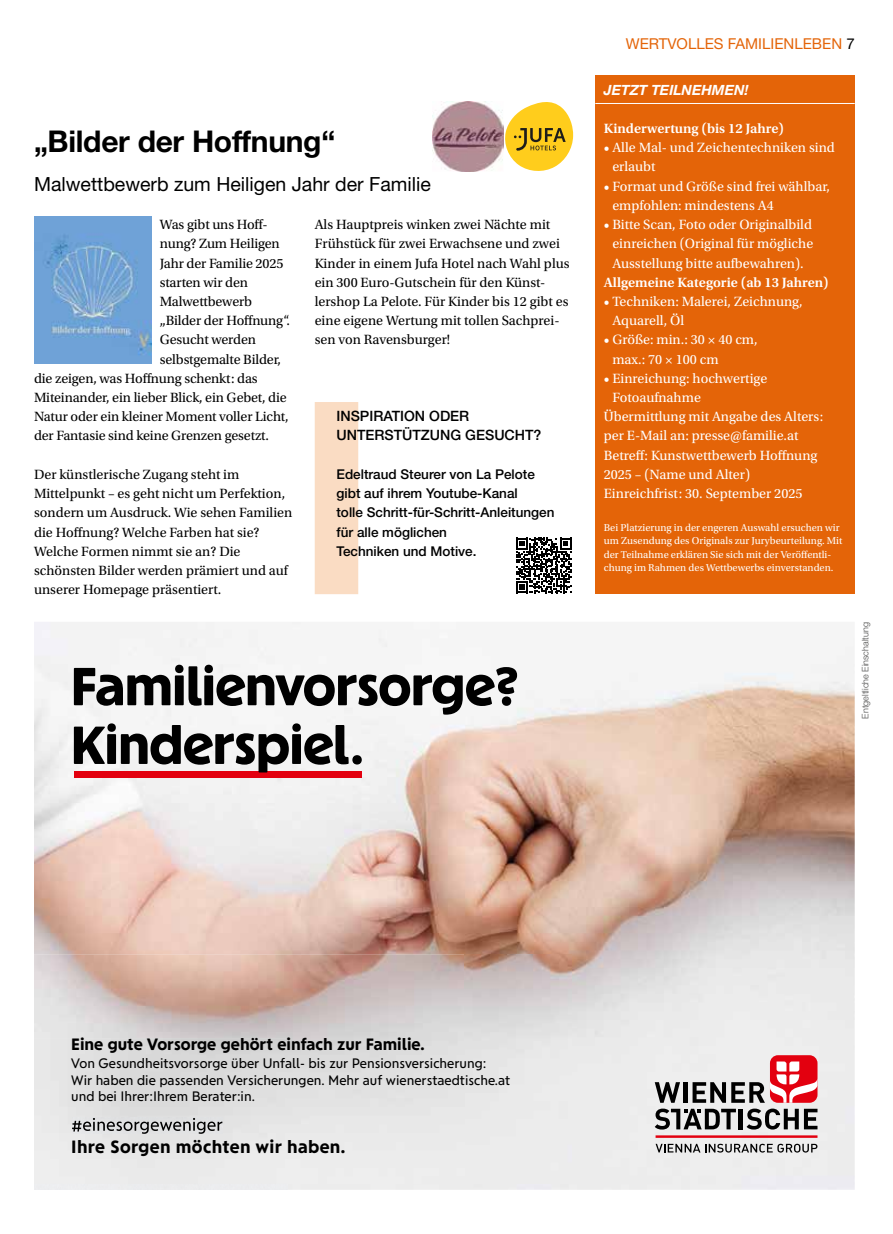
<style>
.page{position:relative;width:893px;height:1234px;background:#fff}
.page>*{position:absolute;margin:0;border:0;box-sizing:border-box;transform-origin:0 0}
.t1{font:53.25px/58.7px "Sorglos Sans Headline";color:#000}
.t2{font:700 30px "Helvetica Neue LT Std";letter-spacing:-.01em;color:#000}
.t3{font:19.5px "Helvetica Neue LT Std";color:#000}
.t4{font:700 17.7px "Sorglos Sans";letter-spacing:.02em;color:#000}
.t5{font:700 16.35px "Sorglos Sans";color:#000}
.t6{font:15px "Helvetica Neue LT Std";color:#e46408}
.t7{font:500 14.25px/19.2px "Helvetica Neue LT Std";color:#000}
.t8{font:14.1px/19.2px "Utopia Std";letter-spacing:-.005em;color:#000}
.t9{font:14.1px/19.2px "Utopia Std";color:#fff}
.t10{font:600 14.1px "Utopia Std";color:#fff}
.t11{font:italic 700 14.1px "Helvetica Neue LT Std";color:#fff}
.t12{font:13.65px/16.4px "Sorglos Sans";color:#000}
.t13{font:500 13.5px/19.2px "Helvetica Neue LT Std";color:#000}
.t14{font:10.5px/13.5px "Utopia Std";color:#fff}
.t15{font:300 9px "Helvetica Neue LT Std";color:#494948}
.s1{color:#000}
</style>
<div class="page">
<img style="left:34px;top:622px;width:821px;height:567px">
<img style="left:34px;top:1046px;width:253px;height:143px">
<img style="left:34px;top:954px;width:430px;height:92px">
<img style="left:464px;top:954px;width:108px;height:229px">
<img style="left:287px;top:1045px;width:177px;height:138px">
<img style="left:72px;top:1117px;width:150px;height:16px">
<div style="left:74px;top:770px;width:288px;height:7px;background:#e3000f"></div>
<svg style="left:655px;top:1108px;width:81px;height:21px;background:#818181"></svg>
<hr style="left:739px;top:1108px;width:4px;height:21px;background:#000">
<svg style="left:746px;top:1108px;width:71px;height:21px"></svg>
<hr style="left:683px;top:1081px;width:4px;height:21px;background:#000">
<svg style="left:655px;top:1081px;width:25px;height:21px"></svg>
<hr style="left:656px;top:1135px;width:161px;height:2px;background:#e3000f">
<svg style="left:656px;top:1143px;width:161px;height:9px"></svg>
<svg style="left:770px;top:1054px;width:47px;height:48px"></svg>
<svg style="left:693px;top:1061px;width:124px;height:41px;background:#ca9598"></svg>
<div style="left:315px;top:402px;width:43px;height:192px;background:#fadcc3"></div>
<div style="left:595px;top:75px;width:260px;height:519px;background:#e46408"></div>
<hr style="left:595px;top:103px;width:260px;height:1px;background:#fff">
<img style="left:433px;top:101px;width:70px;height:70px">
<svg style="left:505px;top:102px;width:68px;height:69px"></svg>
<img style="left:34px;top:217px;width:117px;height:146px">
<svg style="left:516px;top:537px;width:56px;height:56px"></svg>
<h2 class="t2" style="left:34px;top:123px;width:303px">„Bilder der Hoffnung“</h2>
<h3 class="t3" style="left:34px;top:172px;width:398px">Malwettbewerb zum Heiligen Jahr der Familie</h3>
<p class="t8" style="left:160px;top:215px;width:110px">Was gibt uns Hoff-</p>
<p class="t8" style="left:160px;top:234px;width:122px">nung? Zum Heiligen</p>
<p class="t8" style="left:160px;top:253px;width:125px">Jahr der Familie 2025</p>
<p class="t8" style="left:160px;top:273px;width:90px">starten wir den</p>
<p class="t8" style="left:160px;top:292px;width:94px">Malwettbewerb</p>
<p class="t8" style="left:160px;top:311px;width:132px">„Bilder der Hoffnung“.</p>
<p class="t8" style="left:160px;top:330px;width:98px">Gesucht werden</p>
<p class="t8" style="left:160px;top:349px;width:123px">selbstgemalte Bilder,</p>
<p class="t8" style="left:34px;top:369px;width:225px">die zeigen, was Hoffnung schenkt: das</p>
<p class="t8" style="left:34px;top:388px;width:254px">Miteinander, ein lieber Blick, ein Gebet, die</p>
<p class="t8" style="left:34px;top:407px;width:256px">Natur oder ein kleiner Moment voller Licht,</p>
<p class="t8" style="left:34px;top:426px;width:236px">der Fantasie sind keine Grenzen gesetzt.</p>
<p class="t8" style="left:34px;top:465px;width:260px">Der künstlerische Zugang steht im Mittelpunkt – es geht nicht um Perfektion, sondern um Ausdruck. Wie sehen Familien die Hoffnung? Welche Farben hat sie?<br>Welche Formen nimmt sie an? Die schönsten Bilder werden prämiert und auf unserer Homepage präsentiert.</p>
<p class="t8" style="left:315px;top:215px;width:256px">Als Hauptpreis winken zwei Nächte mit Frühstück für zwei Erwachsene und zwei Kinder in einem Jufa Hotel nach Wahl plus ein 300 Euro-Gutschein für den Künst&shy;lershop La Pelote. Für Kinder bis 12 gibt es eine eigene Wertung mit tollen Sachprei&shy;sen von Ravensburger!</p>
<p class="t7" style="left:336px;top:406px;width:207px">INSPIRATION ODER<br>UNTERSTÜTZUNG GESUCHT?</p>
<p class="t13" style="left:336px;top:464px;width:220px">Edeltraud Steurer von La Pelote gibt auf ihrem Youtube-Kanal<br>tolle Schritt-für-Schritt-Anleitungen für alle möglichen<br>Techniken und Motive.</p>
<h1 class="t1" style="left:71px;top:656px;width:449px">Familienvorsorge?<br>Kinderspiel.</h1>
<p class="t6" style="left:626px;top:35px;width:230px">WERTVOLLES FAMILIENLEBEN <span class="s1">7</span></p>
<p class="t11" style="left:604px;top:81px;width:146px">JETZT TEILNEHMEN!</p>
<p class="t10" style="left:604px;top:120px;width:182px">Kinderwertung (bis 12 Jahre)</p>
<p class="t9" style="left:612px;top:138px;width:224px;text-indent:-9px">• Alle Mal- und Zeichentechniken sind erlaubt</p>
<p class="t9" style="left:612px;top:177px;width:219px;text-indent:-9px">• Format und Größe sind frei wählbar, empfohlen: mindestens A4</p>
<p class="t9" style="left:612px;top:215px;width:202px;text-align:justify;text-indent:-9px">• Bitte Scan, Foto oder Originalbild einreichen (Original für mögliche Ausstellung bitte aufbewahren).</p>
<p class="t10" style="left:604px;top:274px;width:226px">Allgemeine Kategorie (ab 13 Jahren)</p>
<p class="t9" style="left:612px;top:292px;width:192px;text-indent:-9px">• Techniken: Malerei, Zeichnung,<br>Aquarell, Öl</p>
<p class="t9" style="left:612px;top:330px;width:147px;text-indent:-9px">• Größe: min.: 30 × 40 cm, max.: 70 × 100 cm</p>
<p class="t9" style="left:604px;top:369px;width:165px">• Einreichung: hochwertige</p>
<p class="t9" style="left:612px;top:388px;width:90px">Fotoaufnahme</p>
<p class="t9" style="left:604px;top:407px;width:221px">Übermittlung mit Angabe des Alters:</p>
<p class="t9" style="left:604px;top:426px;width:196px">per E-Mail an: presse@familie.at</p>
<p class="t9" style="left:604px;top:445px;width:215px">Betreff: Kunstwettbewerb Hoffnung</p>
<p class="t9" style="left:604px;top:465px;width:148px">2025 – (Name und Alter)</p>
<p class="t9" style="left:604px;top:484px;width:200px">Einreichfrist: 30. September 2025</p>
<p class="t14" style="left:604px;top:520px;width:240px">Bei Platzierung in der engeren Auswahl ersuchen wir um Zusendung des Originals zur Jurybeurteilung. Mit der Teilnahme erklären Sie sich mit der Veröffentli&shy;chung im Rahmen des Wettbewerbs einverstanden.</p>
<p class="t15" style="left:860px;top:718px;width:98px;rotate:-90deg">Entgeltliche Einschaltung</p>
<p class="t5" style="left:71px;top:1033px;width:355px">Eine gute Vorsorge gehört einfach zur Familie.</p>
<p class="t12" style="left:71px;top:1054px;width:440px">Von Gesundheitsvorsorge über Unfall- bis zur Pensionsversicherung:<br>Wir haben die passenden Versicherungen. Mehr auf wienerstaedtische.at und bei Ihrer:Ihrem Berater:in.</p>
<p class="t4" style="left:71px;top:1134px;width:276px">Ihre Sorgen möchten wir haben.</p>
</div>
